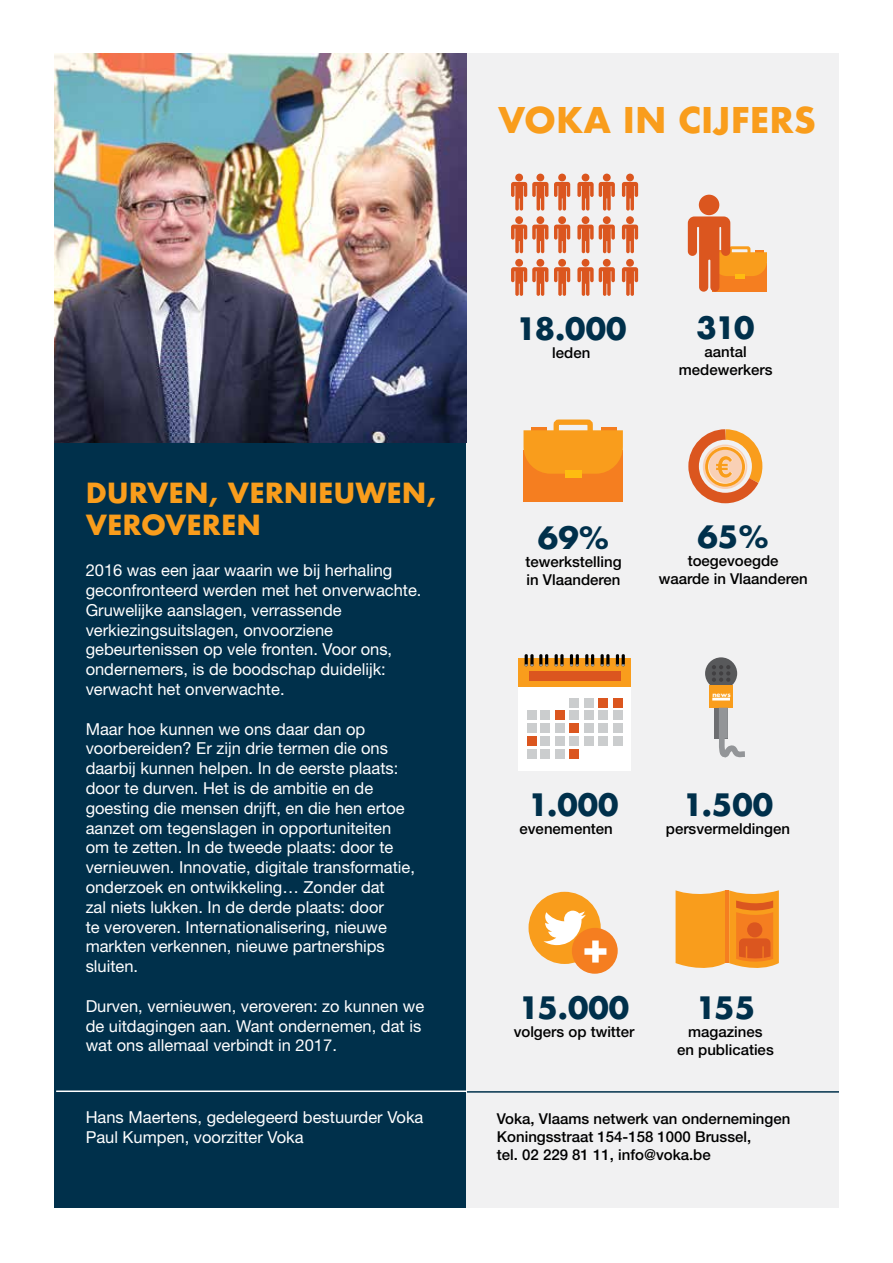
<style>
.page{position:relative;width:893px;height:1263px;background:#fff}
.page>*{position:absolute;margin:0;border:0;box-sizing:border-box;transform-origin:0 0}
.t1{font:700 34.5px "Futura";color:#f99d1c}
.t2{font:700 30px "Futura";color:#00304b}
.t3{font:700 27px/32.4px "Futura";color:#f99d1c}
.t4{font:16.5px/19.8px "Helvetica Neue";color:#fff}
.t5{font:500 15px/18px "Helvetica Neue";color:#000;text-align:center}
.t6{font:700 6.45px "Futura";color:#fff}
</style>
<div class="page">
<div style="left:54px;top:421px;width:412px;height:787px;background:#00304b"></div>
<div style="left:466px;top:53px;width:373px;height:1155px;background:#f1f1f2"></div>
<div style="left:518px;top:658px;width:113px;height:29px;background:#f99d1c"></div>
<div style="left:518px;top:687px;width:113px;height:84px;background:#fff"></div>
<svg style="left:525px;top:654px;width:23px;height:12px"></svg>
<svg style="left:555px;top:654px;width:9px;height:12px"></svg>
<svg style="left:570px;top:654px;width:9px;height:12px"></svg>
<svg style="left:585px;top:654px;width:9px;height:12px"></svg>
<svg style="left:601px;top:654px;width:8px;height:12px"></svg>
<svg style="left:616px;top:654px;width:9px;height:12px"></svg>
<div style="left:584px;top:698px;width:9px;height:9px;background:#cbcdce"></div>
<div style="left:599px;top:698px;width:9px;height:9px;background:#db561f"></div>
<div style="left:529px;top:671px;width:91px;height:9px;background:#db561f"></div>
<div style="left:613px;top:698px;width:9px;height:9px;background:#db561f"></div>
<div style="left:528px;top:711px;width:9px;height:9px;background:#cbcdce"></div>
<div style="left:541px;top:711px;width:9px;height:9px;background:#cbcdce"></div>
<div style="left:555px;top:711px;width:9px;height:9px;background:#db561f"></div>
<div style="left:570px;top:711px;width:9px;height:9px;background:#cbcdce"></div>
<div style="left:570px;top:698px;width:9px;height:9px;background:#cbcdce"></div>
<div style="left:584px;top:711px;width:9px;height:9px;background:#cbcdce"></div>
<div style="left:599px;top:711px;width:9px;height:9px;background:#cbcdce"></div>
<div style="left:613px;top:711px;width:9px;height:9px;background:#cbcdce"></div>
<div style="left:528px;top:723px;width:9px;height:10px;background:#cbcdce"></div>
<div style="left:541px;top:723px;width:9px;height:10px;background:#cbcdce"></div>
<div style="left:555px;top:723px;width:9px;height:10px;background:#cbcdce"></div>
<div style="left:570px;top:723px;width:9px;height:10px;background:#db561f"></div>
<div style="left:584px;top:723px;width:9px;height:10px;background:#cbcdce"></div>
<div style="left:599px;top:723px;width:9px;height:10px;background:#cbcdce"></div>
<div style="left:613px;top:723px;width:9px;height:10px;background:#cbcdce"></div>
<div style="left:528px;top:736px;width:9px;height:9px;background:#db561f"></div>
<div style="left:541px;top:736px;width:9px;height:9px;background:#cbcdce"></div>
<div style="left:555px;top:736px;width:9px;height:9px;background:#cbcdce"></div>
<div style="left:570px;top:736px;width:9px;height:9px;background:#cbcdce"></div>
<div style="left:584px;top:736px;width:9px;height:9px;background:#cbcdce"></div>
<div style="left:599px;top:736px;width:9px;height:9px;background:#cbcdce"></div>
<div style="left:613px;top:736px;width:9px;height:9px;background:#cbcdce"></div>
<div style="left:528px;top:749px;width:9px;height:9px;background:#cbcdce"></div>
<div style="left:541px;top:749px;width:9px;height:9px;background:#cbcdce"></div>
<div style="left:555px;top:749px;width:9px;height:9px;background:#cbcdce"></div>
<div style="left:570px;top:749px;width:9px;height:9px;background:#db561f"></div>
<div style="left:515px;top:174px;width:8px;height:7px;background:#db561f;border-radius:50%"></div>
<div style="left:515px;top:216px;width:8px;height:8px;background:#db561f;border-radius:50%"></div>
<div style="left:515px;top:259px;width:8px;height:8px;background:#db561f;border-radius:50%"></div>
<div style="left:582px;top:174px;width:7px;height:7px;background:#db561f;border-radius:50%"></div>
<div style="left:582px;top:216px;width:7px;height:8px;background:#db561f;border-radius:50%"></div>
<div style="left:582px;top:259px;width:7px;height:8px;background:#db561f;border-radius:50%"></div>
<svg style="left:511px;top:182px;width:37px;height:29px"></svg>
<div style="left:536px;top:174px;width:8px;height:7px;background:#db561f;border-radius:50%"></div>
<svg style="left:511px;top:225px;width:37px;height:28px"></svg>
<div style="left:536px;top:216px;width:8px;height:8px;background:#db561f;border-radius:50%"></div>
<svg style="left:511px;top:267px;width:37px;height:29px"></svg>
<div style="left:536px;top:259px;width:8px;height:8px;background:#db561f;border-radius:50%"></div>
<svg style="left:577px;top:182px;width:38px;height:29px"></svg>
<div style="left:603px;top:174px;width:8px;height:7px;background:#db561f;border-radius:50%"></div>
<svg style="left:577px;top:225px;width:38px;height:28px"></svg>
<div style="left:603px;top:216px;width:8px;height:8px;background:#db561f;border-radius:50%"></div>
<svg style="left:577px;top:267px;width:38px;height:29px"></svg>
<div style="left:603px;top:259px;width:8px;height:8px;background:#db561f;border-radius:50%"></div>
<svg style="left:554px;top:182px;width:16px;height:29px"></svg>
<div style="left:558px;top:174px;width:8px;height:7px;background:#db561f;border-radius:50%"></div>
<svg style="left:554px;top:225px;width:16px;height:28px"></svg>
<div style="left:558px;top:216px;width:8px;height:8px;background:#db561f;border-radius:50%"></div>
<svg style="left:554px;top:267px;width:16px;height:29px"></svg>
<div style="left:558px;top:259px;width:8px;height:8px;background:#db561f;border-radius:50%"></div>
<svg style="left:622px;top:182px;width:16px;height:29px"></svg>
<div style="left:626px;top:174px;width:8px;height:7px;background:#db561f;border-radius:50%"></div>
<svg style="left:622px;top:225px;width:16px;height:28px"></svg>
<div style="left:626px;top:216px;width:8px;height:8px;background:#db561f;border-radius:50%"></div>
<svg style="left:622px;top:267px;width:16px;height:29px"></svg>
<div style="left:626px;top:259px;width:8px;height:8px;background:#db561f;border-radius:50%"></div>
<img style="left:54px;top:53px;width:412px;height:390px">
<hr style="left:56px;top:1090px;width:413px;height:2px;background:#fff">
<hr style="left:467px;top:1091px;width:372px;height:2px;background:#00304b">
<div style="left:705px;top:657px;width:32px;height:32px;background:#58595b;border-radius:50%"></div>
<svg style="left:712px;top:665px;width:18px;height:17px"></svg>
<div style="left:709px;top:686px;width:24px;height:22px;background:#f99d1c"></div>
<div style="left:714px;top:708px;width:14px;height:30px;background:#6d6e71"></div>
<svg style="left:717px;top:708px;width:28px;height:50px"></svg>
<svg style="left:712px;top:698px;width:18px;height:2px"></svg>
<svg style="left:688px;top:429px;width:75px;height:75px"></svg>
<div style="left:523px;top:450px;width:100px;height:51px;background:#f57e20"></div>
<svg style="left:523px;top:419px;width:100px;height:55px"></svg>
<div style="left:565px;top:470px;width:17px;height:7px;background:#febc11"></div>
<svg style="left:688px;top:216px;width:79px;height:76px"></svg>
<div style="left:699px;top:195px;width:20px;height:20px;background:#db561f;border-radius:50%"></div>
<div style="left:529px;top:892px;width:72px;height:72px;background:#f99d1c;border-radius:50%"></div>
<div style="left:572px;top:928px;width:46px;height:46px;background:#f57e20;border-radius:50%"></div>
<svg style="left:543px;top:911px;width:63px;height:51px"></svg>
<svg style="left:676px;top:890px;width:103px;height:78px;background:#f49529"></svg>
<div style="left:747px;top:922px;width:15px;height:15px;background:#db561f;border-radius:50%"></div>
<h1 class="t1" style="left:498px;top:95px;width:319px">VOKA IN CIJFERS</h1>
<h3 class="t3" style="left:86px;top:476px;width:352px">DURVEN, VERNIEUWEN,<br>VEROVEREN</h3>
<p class="t4" style="left:86px;top:560px;width:337px">2016 was een jaar waarin we bij herhaling geconfronteerd werden met het onverwachte.<br>Gruwelijke aanslagen, verrassende verkiezingsuitslagen, onvoorziene gebeurtenissen op vele fronten. Voor ons, ondernemers, is de boodschap duidelijk: verwacht het onverwachte.</p>
<p class="t4" style="left:86px;top:719px;width:331px">Maar hoe kunnen we ons daar dan op voorbereiden? Er zijn drie termen die ons daarbij kunnen helpen. In de eerste plaats: door te durven. Het is de ambitie en de goesting die mensen drijft, en die hen ertoe aanzet om tegenslagen in opportuniteiten om te zetten. In de tweede plaats: door te vernieuwen. Innovatie, digitale transformatie, onderzoek en ontwikkeling… Zonder dat<br>zal niets lukken. In de derde plaats: door<br>te veroveren. Internationalisering, nieuwe markten verkennen, nieuwe partnerships sluiten.</p>
<p class="t4" style="left:86px;top:996px;width:340px">Durven, vernieuwen, veroveren: zo kunnen we de uitdagingen aan. Want ondernemen, dat is wat ons allemaal verbindt in 2017.</p>
<h2 class="t2" style="left:516px;top:307px;width:112px">18.000</h2>
<p class="t5" style="left:552px;top:343px;width:40px">leden</p>
<h2 class="t2" style="left:697px;top:306px;width:60px">310</h2>
<p class="t5" style="left:679px;top:343px;width:95px">aantal medewerkers</p>
<h2 class="t2" style="left:538px;top:516px;width:73px">69%</h2>
<p class="t5" style="left:525px;top:553px;width:98px;text-align:left">tewerkstelling in Vlaanderen</p>
<h2 class="t2" style="left:698px;top:515px;width:73px">65%</h2>
<p class="t5" style="left:659px;top:552px;width:150px">toegevoegde<br>waarde in Vlaanderen</p>
<h2 class="t2" style="left:528px;top:783px;width:92px">1.000</h2>
<p class="t5" style="left:519px;top:819px;width:95px">evenementen</p>
<p class="t6" style="left:712px;top:690px;width:20px">news</p>
<h2 class="t2" style="left:683px;top:783px;width:92px">1.500</h2>
<p class="t5" style="left:666px;top:819px;width:126px">persvermeldingen</p>
<h2 class="t2" style="left:519px;top:986px;width:112px">15.000</h2>
<p class="t5" style="left:514px;top:1023px;width:122px">volgers op twitter</p>
<h2 class="t2" style="left:696px;top:986px;width:61px">155</h2>
<p class="t5" style="left:677px;top:1023px;width:98px">magazines<br>en publicaties</p>
<p class="t4" style="left:86px;top:1107px;width:339px">Hans Maertens, gedelegeerd bestuurder Voka<br>Paul Kumpen, voorzitter Voka</p>
<p class="t5" style="left:497px;top:1110px;width:295px;text-align:left">Voka, Vlaams netwerk van ondernemingen<br>Koningsstraat 154-158 1000 Brussel,<br>tel. 02 229 81 11, info@voka.be</p>
</div>
